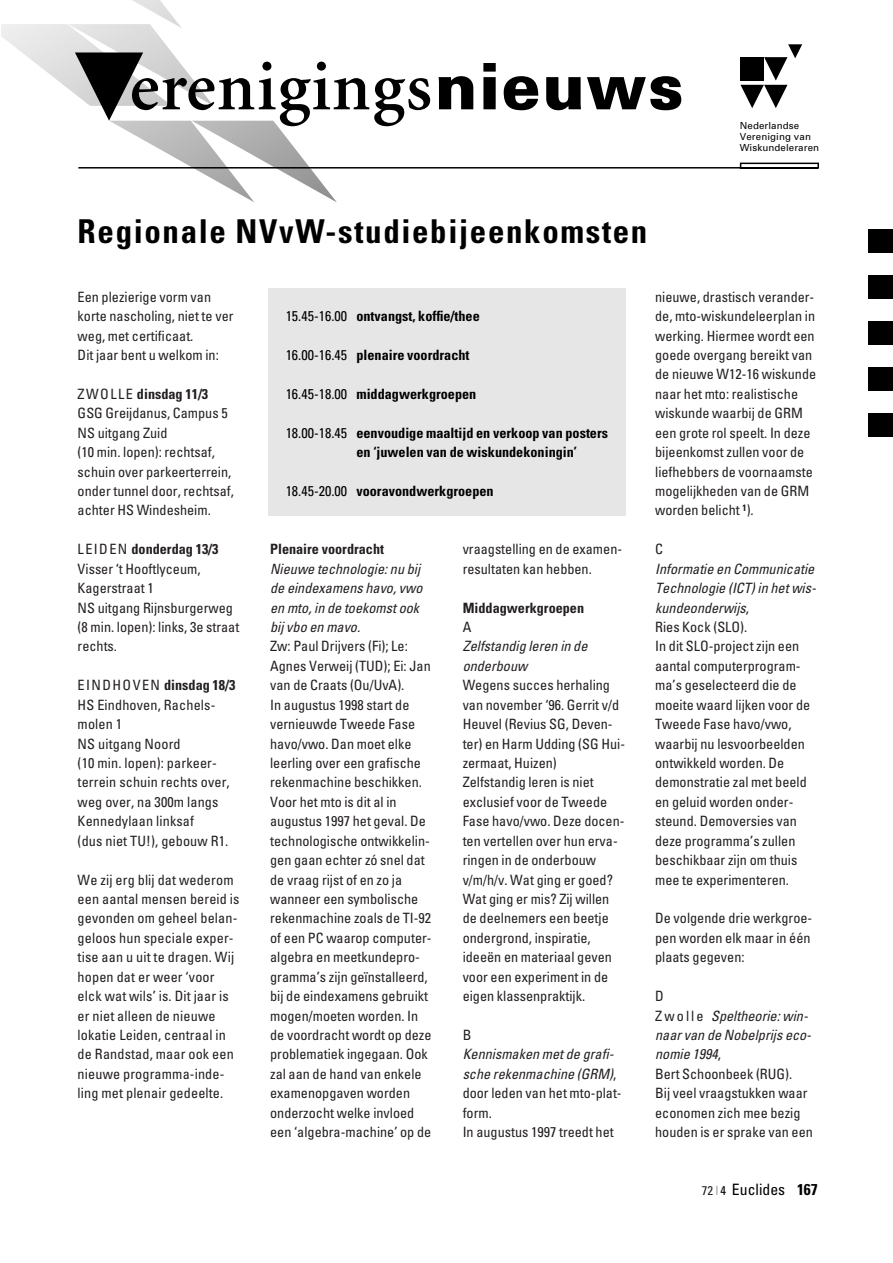
<style>
.page{position:relative;width:893px;height:1263px;background:#fff}
.page>*{position:absolute;margin:0;border:0;box-sizing:border-box;transform-origin:0 0}
.t1{font:600 70.05px "Minion";letter-spacing:.02em;color:#000}
.t2{font:700 condensed 32.85px "Univers";letter-spacing:.05em;color:#000}
.t3{font:condensed 15.75px "Univers";color:#000}
.t4{font:condensed 14.25px/19.5px "Univers";color:#231f20}
.t5{font:700 condensed 14.25px/19.5px "Univers";color:#000}
.t6{font:italic condensed 14.25px/19.5px "Univers";color:#231f20}
.t7{font:700 condensed 14.25px "Univers";color:#231f20}
.t8{font:9.75px/11.2px "Univers";letter-spacing:.01em;color:#000}
.s1{font-family:"Univers";font-weight:900;font-size:64.2px}
.s2{font-weight:700}
.s3{font-weight:400}
.s4{font-style:italic}
.s5{font-size:12.75px;color:#231f20}
.s6{font-size:12.75px;color:#808080}
.s7{font-size:12.75px}
</style>
<div class="page">
<svg style="left:892px;top:276px;width:1px;height:23px"></svg>
<svg style="left:892px;top:322px;width:1px;height:23px"></svg>
<svg style="left:892px;top:368px;width:1px;height:23px"></svg>
<svg style="left:892px;top:414px;width:1px;height:23px"></svg>
<svg style="left:892px;top:230px;width:1px;height:23px"></svg>
<div style="left:868px;top:276px;width:24px;height:23px;background:#000"></div>
<div style="left:868px;top:322px;width:24px;height:23px;background:#000"></div>
<div style="left:868px;top:368px;width:24px;height:23px;background:#000"></div>
<div style="left:868px;top:414px;width:24px;height:23px;background:#000"></div>
<div style="left:868px;top:230px;width:24px;height:23px;background:#000"></div>
<svg style="left:1px;top:0;width:297px;height:152px"></svg>
<svg style="left:165px;top:152px;width:172px;height:50px"></svg>
<svg style="left:75px;top:52px;width:68px;height:69px"></svg>
<svg style="left:740px;top:44px;width:62px;height:64px"></svg>
<hr style="left:78px;top:167px;width:740px;height:2px;background:#000">
<div style="left:739px;top:163px;width:80px;height:6px;border:2px solid #000"></div>
<div style="left:268px;top:288px;width:358px;height:227px;background:#e6e6e6"></div>
<h1 class="t1" style="left:129px;top:60px;width:555px">erenigings<span class="s1">nieuws</span></h1>
<h2 class="t2" style="left:78px;top:220px;width:571px">Regionale NVvW-studiebijeenkomsten</h2>
<p class="t8" style="left:739px;top:121px;width:81px">Nederlandse<br>Vereniging van<br>Wiskundeleraren</p>
<p class="t4" style="left:78px;top:288px;width:157px">Een plezierige vorm van korte nascholing, niet te ver weg, met certificaat.<br>Dit jaar bent u welkom in:</p>
<p class="t4" style="left:78px;top:385px;width:158px">ZWOLLE <span class="s2">dinsdag 11/3<br></span>GSG Greijdanus, Campus 5<br>NS uitgang Zuid<br>(10 min. lopen): rechtsaf, schuin over parkeerterrein, onder tunnel door, rechtsaf, achter HS Windesheim.</p>
<p class="t4" style="left:78px;top:541px;width:163px">LEIDEN <span class="s2">donderdag 13/3<br></span>Visser ‘t Hooftlyceum,<br>Kagerstraat 1<br>NS uitgang Rijnsburgerweg (8 min. lopen): links, 3e straat rechts.</p>
<p class="t4" style="left:78px;top:677px;width:159px">EINDHOVEN <span class="s2">dinsdag 18/3<br></span>HS Eindhoven, Rachels&shy;molen 1<br>NS uitgang Noord<br>(10 min. lopen): parkeer&shy;terrein schuin rechts over, weg over, na 300m langs<br>Kennedylaan linksaf<br>(dus niet TU!), gebouw R1.</p>
<p class="t4" style="left:78px;top:871px;width:163px">We zij erg blij dat wederom een aantal mensen bereid is gevonden om geheel belan&shy;geloos hun speciale exper&shy;tise aan u uit te dragen. Wij hopen dat er weer ‘voor elck wat wils’ is. Dit jaar is er niet alleen de nieuwe lokatie Leiden, centraal in de Randstad, maar ook een nieuwe programma-inde&shy;ling met plenair gedeelte.</p>
<p class="t5" style="left:286px;top:308px;width:196px"><span class="s3">15.45-16.00</span> ontvangst, koffie/thee</p>
<p class="t5" style="left:286px;top:347px;width:185px"><span class="s3">16.00-16.45</span> plenaire voordracht</p>
<p class="t5" style="left:286px;top:386px;width:192px"><span class="s3">16.45-18.00</span> middagwerkgroepen</p>
<p class="t5" style="left:356px;top:424px;width:253px;text-indent:-71px"><span class="s3">18.00-18.45</span> eenvoudige maaltijd en verkoop van posters en ‘juwelen van de wiskundekoningin’</p>
<p class="t5" style="left:286px;top:483px;width:209px"><span class="s3">18.45-20.00</span> vooravondwerkgroepen</p>
<p class="t7" style="left:270px;top:544px;width:115px">Plenaire voordracht</p>
<p class="t6" style="left:270px;top:560px;width:154px">Nieuwe technologie: nu bij de eindexamens havo, vwo en mto, in de toekomst ook bij vbo en mavo.</p>
<p class="t4" style="left:270px;top:638px;width:163px">Zw: Paul Drijvers (Fi); Le:<br>Agnes Verweij (TUD); Ei: Jan van de Craats (Ou/UvA).<br>In augustus 1998 start de vernieuwde Tweede Fase havo/vwo. Dan moet elke leerling over een grafische rekenmachine beschikken.<br>Voor het mto is dit al in augustus 1997 het geval. De technologische ontwikkelin&shy;gen gaan echter zó snel dat de vraag rijst of en zo ja wanneer een symbolische rekenmachine zoals de TI-92 of een PC waarop computer&shy;algebra en meetkundepro&shy;gramma’s zijn geïnstalleerd, bij de eindexamens gebruikt mogen/moeten worden. In de voordracht wordt op deze problematiek ingegaan. Ook zal aan de hand van enkele examenopgaven worden onderzocht welke invloed een ‘algebra-machine’ op de</p>
<p class="t4" style="left:462px;top:541px;width:161px">vraagstelling en de examen&shy;resultaten kan hebben.</p>
<p class="t7" style="left:462px;top:602px;width:123px">Middagwerkgroepen</p>
<p class="t4" style="left:462px;top:618px;width:10px">A</p>
<p class="t6" style="left:462px;top:638px;width:126px">Zelfstandig leren in de onderbouw</p>
<p class="t4" style="left:462px;top:677px;width:164px">Wegens succes herhaling van november ‘96. Gerrit v/d<br>Heuvel (Revius SG, Deven&shy;ter) en Harm Udding (SG Hui&shy;zermaat, Huizen)<br>Zelfstandig leren is niet exclusief voor de Tweede<br>Fase havo/vwo. Deze docen&shy;ten vertellen over hun erva&shy;ringen in de onderbouw v/m/h/v. Wat ging er goed?<br>Wat ging er mis? Zij willen de deelnemers een beetje ondergrond, inspiratie, ideeën en materiaal geven voor een experiment in de eigen klassenpraktijk.</p>
<p class="t4" style="left:462px;top:1026px;width:10px">B</p>
<p class="t4" style="left:462px;top:1046px;width:160px"><span class="s4">Kennismaken met de grafi&shy;sche rekenmachine (GRM)</span>, door leden van het mto-plat&shy;form.<br>In augustus 1997 treedt het</p>
<p class="t4" style="left:655px;top:288px;width:162px">nieuwe, drastisch verander&shy;de, mto-wiskundeleerplan in werking. Hiermee wordt een goede overgang bereikt van de nieuwe W12-16 wiskunde naar het mto: realistische wiskunde waarbij de GRM een grote rol speelt. In deze bijeenkomst zullen voor de liefhebbers de voornaamste mogelijkheden van de GRM worden belicht <sup>1</sup>).</p>
<p class="t4" style="left:655px;top:541px;width:9px">C</p>
<p class="t4" style="left:655px;top:560px;width:161px"><span class="s4">Informatie en Communicatie<br>Technologie (ICT) in het wis&shy;kundeonderwijs</span>,<br>Ries Kock (SLO).<br>In dit SLO-project zijn een aantal computerprogram&shy;ma’s geselecteerd die de moeite waard lijken voor de<br>Tweede Fase havo/vwo, waarbij nu lesvoorbeelden ontwikkeld worden. De demonstratie zal met beeld en geluid worden onder&shy;steund. Demoversies van deze programma’s zullen beschikbaar zijn om thuis mee te experimenteren.</p>
<p class="t4" style="left:655px;top:910px;width:159px;text-align:justify">De volgende drie werkgroe&shy;pen worden elk maar in één plaats gegeven:</p>
<p class="t4" style="left:655px;top:988px;width:159px">D<br>Zwolle <span class="s4">Speltheorie: win&shy;naar van de Nobelprijs eco&shy;nomie 1994</span>,<br>Bert Schoonbeek (RUG).<br>Bij veel vraagstukken waar economen zich mee bezig houden is er sprake van een</p>
<p class="t3" style="left:701px;top:1184px;width:118px"><span class="s5">72</span> <span class="s6">|</span> <span class="s7">4</span> Euclides <span class="s2">167</span></p>
</div>
